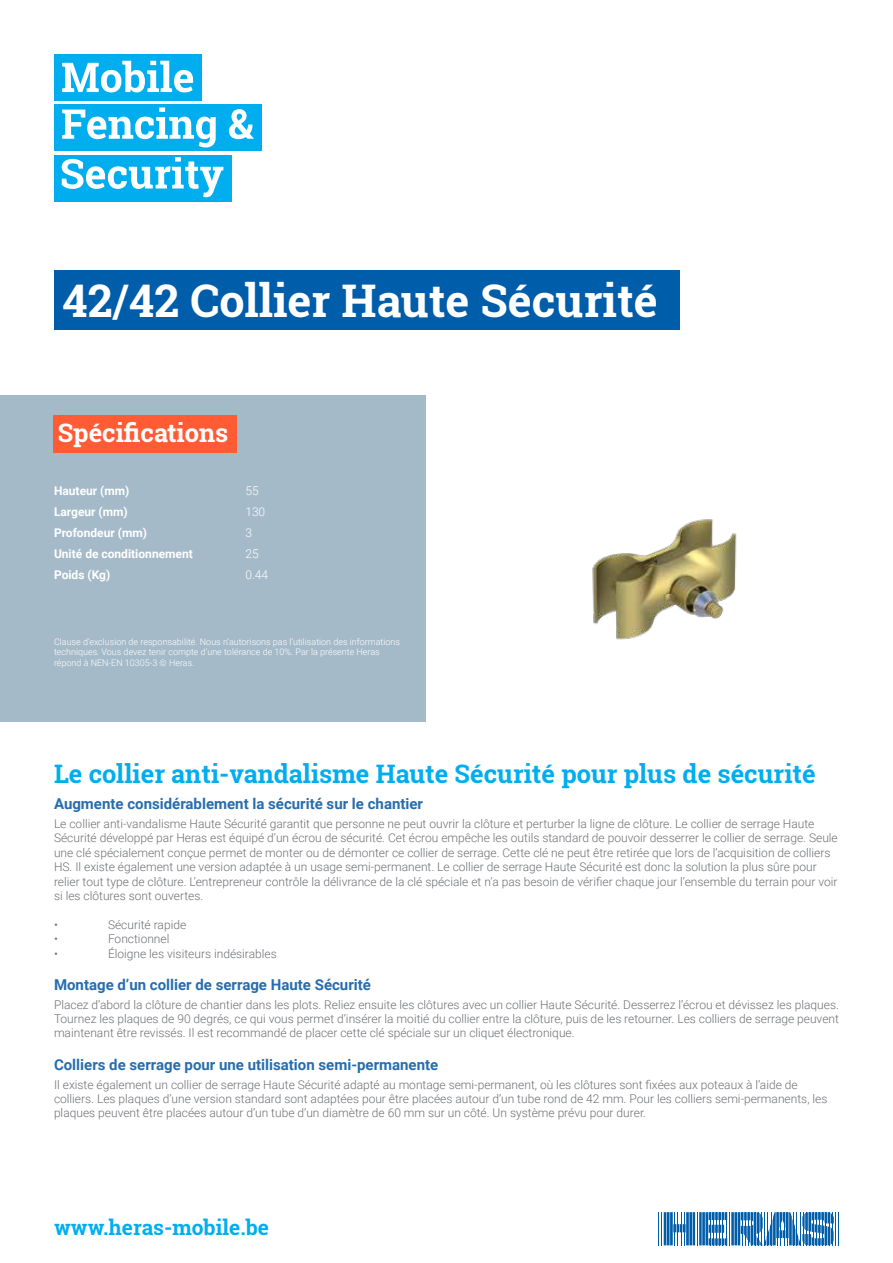
<style>
.page{position:relative;width:893px;height:1263px;background:#fff}
.page>*{position:absolute;margin:0;border:0;box-sizing:border-box;transform-origin:0 0}
.t1{font:700 45px "Roboto Slab";color:#fff}
.t2{font:700 25.5px "Roboto Slab";color:#00aeef}
.t3{font:700 25.5px "Roboto Slab";color:#fff}
.t4{font:700 21px "Roboto Slab";color:#00aeef}
.t5{font:700 15px "Roboto";color:#266dae}
.t6{font:300 12px/14.4px "Roboto";color:#6d6f73}
.t7{font:700 12px "Roboto";color:#fff}
.t8{font:300 12px "Roboto";color:#fff}
.t9{font:300 9px/10.8px "Roboto";color:#fff}
</style>
<div class="page">
<hr style="left:658px;top:1212px;width:1px;height:33px;background:#005daa">
<hr style="left:661px;top:1212px;width:1px;height:33px;background:#005daa">
<hr style="left:697px;top:1212px;width:1px;height:33px;background:#005daa">
<hr style="left:835px;top:1212px;width:1px;height:33px;background:#005daa">
<hr style="left:838px;top:1212px;width:1px;height:33px;background:#005daa">
<svg style="left:664px;top:1212px;width:31px;height:33px"></svg>
<hr style="left:705px;top:1212px;width:3px;height:33px;background:#005daa">
<hr style="left:702px;top:1212px;width:3px;height:33px;background:#005daa">
<hr style="left:699px;top:1212px;width:3px;height:33px;background:#005daa">
<svg style="left:709px;top:1212px;width:125px;height:33px"></svg>
<div style="left:54px;top:54px;width:147px;height:47px;background:#00aeef"></div>
<div style="left:54px;top:104px;width:207px;height:47px;background:#00aeef"></div>
<div style="left:54px;top:155px;width:177px;height:46px;background:#00aeef"></div>
<svg style="left:62px;top:61px;width:131px;height:31px"></svg>
<svg style="left:62px;top:107px;width:154px;height:40px"></svg>
<svg style="left:229px;top:109px;width:25px;height:30px"></svg>
<svg style="left:62px;top:157px;width:161px;height:40px"></svg>
<img style="left:592px;top:519px;width:145px;height:121px">
<div style="left:54px;top:270px;width:625px;height:59px;background:#005daa"></div>
<div style="left:0;top:396px;width:426px;height:326px;background:#a5bac9"></div>
<div style="left:54px;top:415px;width:183px;height:38px;background:#ff5c35"></div>
<h1 class="t1" style="left:63px;top:270px;width:597px">42/42 Collier Haute Sécurité</h1>
<h2 class="t3" style="left:58px;top:415px;width:172px">Spécifications</h2>
<p class="t7" style="left:54px;top:482px;width:77px">Hauteur (mm)</p>
<p class="t8" style="left:245px;top:482px;width:15px">55</p>
<p class="t7" style="left:54px;top:503px;width:75px">Largeur (mm)</p>
<p class="t8" style="left:245px;top:503px;width:21px">130</p>
<p class="t7" style="left:54px;top:524px;width:95px">Profondeur (mm)</p>
<p class="t8" style="left:245px;top:524px;width:8px">3</p>
<p class="t7" style="left:54px;top:545px;width:140px">Unité de conditionnement</p>
<p class="t8" style="left:245px;top:545px;width:15px">25</p>
<p class="t7" style="left:54px;top:566px;width:58px">Poids (Kg)</p>
<p class="t8" style="left:245px;top:566px;width:24px">0.44</p>
<p class="t9" style="left:54px;top:636px;width:348px">Clause d’exclusion de responsabilité. Nous n’autorisons pas l’utilisation des informations techniques. Vous devez tenir compte d’une tolérance de 10%. Par la présente Heras répond à NEN-EN 10305-3 © Heras.</p>
<h2 class="t2" style="left:54px;top:756px;width:763px">Le collier anti-vandalisme Haute Sécurité pour plus de sécurité</h2>
<p class="t5" style="left:54px;top:793px;width:371px">Augmente considérablement la sécurité sur le chantier</p>
<p class="t6" style="left:54px;top:816px;width:785px">Le collier anti-vandalisme Haute Sécurité garantit que personne ne peut ouvrir la clôture et perturber la ligne de clôture. Le collier de serrage Haute Sécurité développé par Heras est équipé d’un écrou de sécurité. Cet écrou empêche les outils standard de pouvoir desserrer le collier de serrage. Seule une clé spécialement conçue permet de monter ou de démonter ce collier de serrage. Cette clé ne peut être retirée que lors de l’acquisition de colliers HS. Il existe également une version adaptée à un usage semi-permanent. Le collier de serrage Haute Sécurité est donc la solution la plus sûre pour relier tout type de clôture. L’entrepreneur contrôle la délivrance de la clé spéciale et n’a pas besoin de vérifier chaque jour l’ensemble du terrain pour voir si les clôtures sont ouvertes.</p>
<p class="t6" style="left:54px;top:917px;width:5px">•</p>
<p class="t6" style="left:108px;top:917px;width:80px">Sécurité rapide</p>
<p class="t6" style="left:54px;top:931px;width:5px">•</p>
<p class="t6" style="left:108px;top:931px;width:63px">Fonctionnel</p>
<p class="t6" style="left:54px;top:946px;width:5px">•</p>
<p class="t6" style="left:108px;top:946px;width:170px">Éloigne les visiteurs indésirables</p>
<p class="t5" style="left:54px;top:974px;width:318px">Montage d’un collier de serrage Haute Sécurité</p>
<p class="t6" style="left:54px;top:997px;width:786px;text-align:justify">Placez d’abord la clôture de chantier dans les plots. Reliez ensuite les clôtures avec un collier Haute Sécurité. Desserrez l’écrou et dévissez les plaques.<br>Tournez les plaques de 90 degrés, ce qui vous permet d’insérer la moitié du collier entre la clôture, puis de les retourner. Les colliers de serrage peuvent maintenant être revissés. Il est recommandé de placer cette clé spéciale sur un cliquet électronique.</p>
<p class="t5" style="left:54px;top:1054px;width:386px">Colliers de serrage pour une utilisation semi-permanente</p>
<p class="t6" style="left:54px;top:1076px;width:775px">Il existe également un collier de serrage Haute Sécurité adapté au montage semi-permanent, où les clôtures sont fixées aux poteaux à l’aide de colliers. Les plaques d’une version standard sont adaptées pour être placées autour d’un tube rond de 42 mm. Pour les colliers semi-permanents, les plaques peuvent être placées autour d’un tube d’un diamètre de 60 mm sur un côté. Un système prévu pour durer.</p>
<h3 class="t4" style="left:54px;top:1213px;width:217px">www.heras-mobile.be</h3>
</div>
